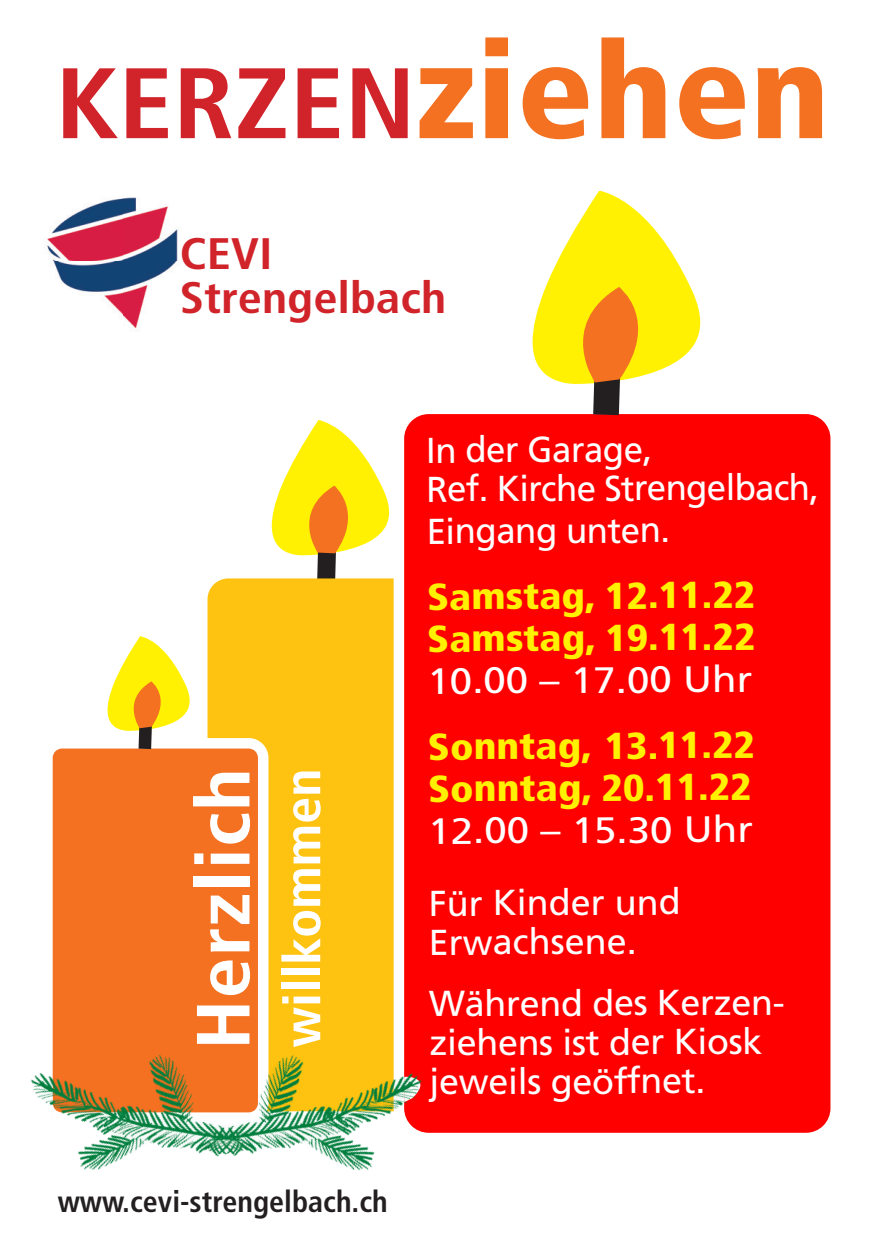
<style>
.page{position:relative;width:893px;height:1259px;background:#fff}
.page>*{position:absolute;margin:0;border:0;box-sizing:border-box;transform-origin:0 0}
.t1{font:700 condensed 99.9px "Frutiger";color:#d1232a;scale:1.1 1}
.t2{font:700 condensed 75.3px "Frutiger";letter-spacing:.01em;color:#fff;scale:1.1 1}
.t3{font:700 condensed 51.9px "Frutiger";color:#fff;scale:1.05 1}
.t4{font:700 condensed 44.1px/44.1px "Frutiger";color:#d1232a;scale:1.1 1}
.t5{font:900 condensed 37.5px/42px "Frutiger";letter-spacing:-.005em;color:#fff101;scale:1.1 1}
.t6{font:36.6px "Frutiger";letter-spacing:-.005em;color:#fff;scale:1.1 1}
.t7{font:36px/39px "Frutiger";letter-spacing:-.015em;color:#fff}
.t8{font:700 condensed 30px "Frutiger";color:#231f20}
.s1{font-weight:900;font-size:134.1px;color:#f37121}
</style>
<div class="page">
<svg style="left:213px;top:420px;width:177px;height:165px"></svg>
<div style="left:208px;top:578px;width:305px;height:533px;background:#fec210;border-radius:21px"></div>
<svg style="left:52px;top:738px;width:216px;height:256px;background:#f37c33"></svg>
<img style="left:45px;top:197px;width:133px;height:134px">
<div style="left:139px;top:723px;width:13px;height:26px;background:#231f20"></div>
<svg style="left:66px;top:629px;width:146px;height:111px"></svg>
<div style="left:394px;top:414px;width:437px;height:719px;background:#f00"></div>
<svg style="left:519px;top:190px;width:195px;height:225px"></svg>
<img style="left:30px;top:994px;width:149px;height:176px">
<img style="left:179px;top:994px;width:274px;height:177px">
<h1 class="t1" style="left:55px;top:44px;width:706px">KERZEN<span class="s1">ziehen</span></h1>
<p class="t4" style="left:180px;top:232px;width:244px">CEVI<br>Strengelbach</p>
<h2 class="t2" style="left:179px;top:1050px;width:258px;rotate:-90deg">Herzlich</h2>
<h3 class="t3" style="left:271px;top:1047px;width:267px;rotate:-90deg">willkommen</h3>
<p class="t8" style="left:58px;top:1184px;width:331px">www.cevi-strengelbach.ch</p>
<p class="t7" style="left:426px;top:430px;width:395px">In der Garage,<br>Ref. Kirche Strengelbach,</p>
<p class="t7" style="left:427px;top:511px;width:245px">Eingang unten.</p>
<p class="t5" style="left:427px;top:574px;width:300px">Samstag, 12.11.22<br>Samstag, 19.11.22</p>
<p class="t6" style="left:427px;top:658px;width:297px">10.00 – 17.00 Uhr</p>
<p class="t5" style="left:428px;top:724px;width:299px">Sonntag, 13.11.22<br>Sonntag, 20.11.22</p>
<p class="t6" style="left:428px;top:808px;width:297px">12.00 – 15.30 Uhr</p>
<p class="t7" style="left:429px;top:883px;width:254px">Für Kinder und<br>Erwachsene.</p>
<p class="t7" style="left:429px;top:983px;width:357px">Während des Kerzen&shy;ziehens ist der Kiosk jeweils geöffnet.</p>
</div>
